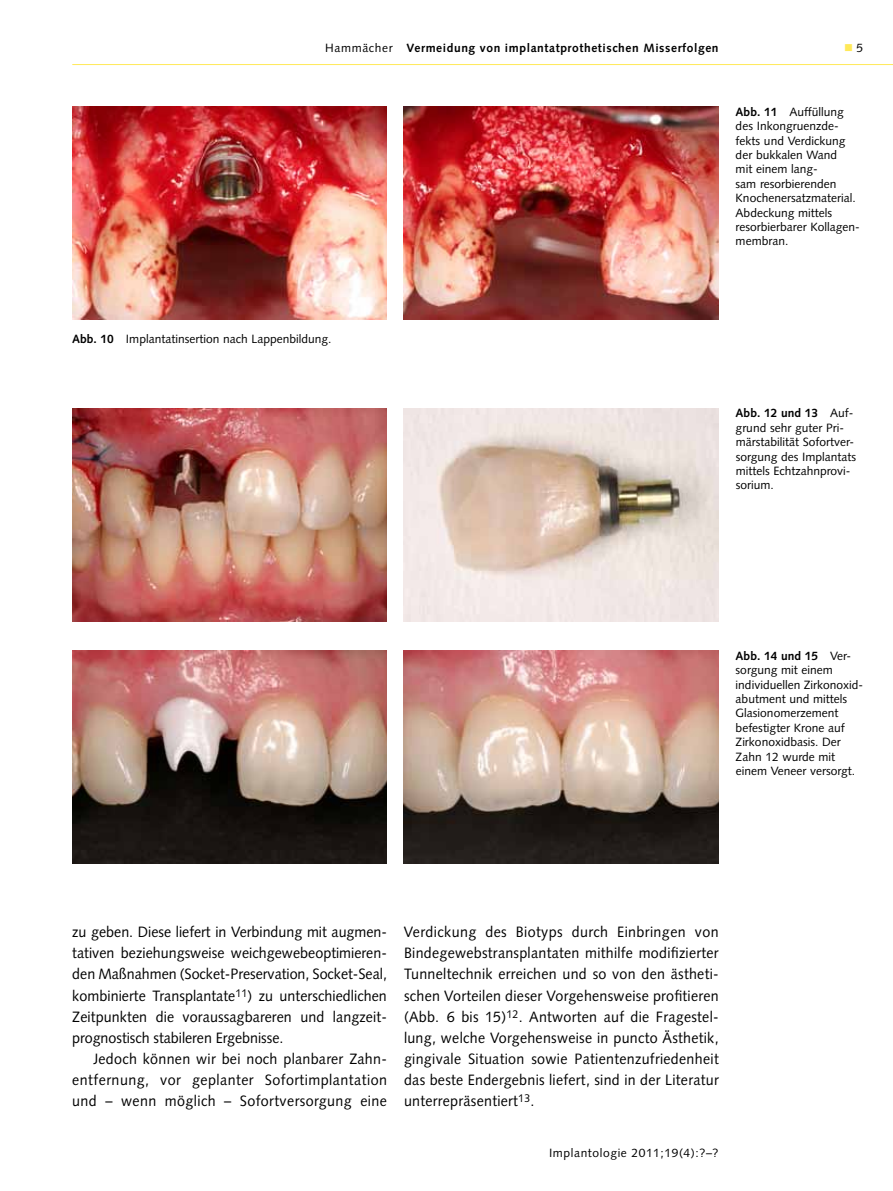
<style>
.page{position:relative;width:893px;height:1191px;background:#fff}
.page>*{position:absolute;margin:0;border:0;box-sizing:border-box;transform-origin:0 0}
.t1{font:15px/21px "Syntax LT Std";letter-spacing:.005em;color:#000;scale:.95 1}
.t2{font:15px/21px "Syntax LT Std";letter-spacing:.03em;color:#000;scale:.95 1}
.t3{font:12px/14.4px "Syntax LT Std";color:#000}
.t4{font:700 12px "Syntax LT Std";letter-spacing:.05em;color:#000}
.t5{font:12px "Syntax LT Std";letter-spacing:.05em;color:#000}
.s1{font-weight:400}
.s2{color:#ffe959}
.s3{font-weight:700}
</style>
<div class="page">
<hr style="left:72px;top:64px;width:821px;height:1px;background:#ffe959">
<img style="left:72px;top:107px;width:315px;height:212px">
<img style="left:404px;top:107px;width:315px;height:212px">
<img style="left:72px;top:408px;width:315px;height:213px">
<img style="left:404px;top:408px;width:315px;height:213px">
<img style="left:72px;top:651px;width:315px;height:212px">
<img style="left:404px;top:651px;width:315px;height:212px">
<p class="t4" style="left:325px;top:41px;width:395px"><span class="s1">Hammächer</span> Vermeidung von implantatprothetischen Misserfolgen</p>
<p class="t3" style="left:844px;top:40px;width:20px"><span class="s2">■</span> 5</p>
<p class="t3" style="left:72px;top:331px;width:261px"><span class="s3">Abb. 10</span> Implantatinsertion nach Lappenbildung.</p>
<p class="t3" style="left:736px;top:104px;width:126px"><span class="s3">Abb. 11</span> Auffüllung des Inkongruenzde&shy;fekts und Verdickung der bukkalen Wand<br>mit einem lang-<br>sam resorbierenden<br>Knochenersatzmaterial.<br>Abdeckung mittels resorbierbarer Kollagen&shy;membran.</p>
<p class="t3" style="left:736px;top:406px;width:122px"><span class="s3">Abb. 12 und 13</span> Auf&shy;grund sehr guter Pri&shy;märstabilität Sofortver&shy;sorgung des Implantats mittels Echtzahnprovi&shy;sorium.</p>
<p class="t3" style="left:736px;top:648px;width:127px"><span class="s3">Abb. 14 und 15</span> Ver&shy;sorgung mit einem individuellen Zirkonoxid&shy;abutment und mittels<br>Glasionomerzement befestigter Krone auf<br>Zirkonoxidbasis. Der<br>Zahn 12 wurde mit einem Veneer versorgt.</p>
<p class="t1" style="left:72px;top:921px;width:333px">zu geben. Diese liefert in Verbindung mit augmen&shy;tativen beziehungsweise weichgewebeoptimieren&shy;den Maßnahmen (Socket-Preservation, Socket-Seal, kombinierte Transplantate<sup>11</sup>) zu unterschiedlichen Zeitpunkten die voraussagbareren und langzeit&shy;prognostisch stabileren Ergebnisse.</p>
<p class="t2" style="left:72px;top:1047px;width:333px;text-indent:21px">Jedoch können wir bei noch planbarer Zahn&shy;entfernung, vor geplanter Sofortimplantation und – wenn möglich – Sofortversorgung eine</p>
<p class="t1" style="left:404px;top:921px;width:333px;text-align:justify">Verdickung des Biotyps durch Einbringen von Bindegewebstransplantaten mithilfe modifizierter Tunneltechnik erreichen und so von den ästheti&shy;schen Vorteilen dieser Vorgehensweise profitieren (Abb. 6 bis 15)<sup>12</sup>. Antworten auf die Fragestel&shy;lung, welche Vorgehensweise in puncto Ästhetik, gingivale Situation sowie Patientenzufriedenheit das beste Endergebnis liefert, sind in der Literatur unterrepräsentiert<sup>13</sup>.</p>
<p class="t5" style="left:549px;top:1146px;width:171px">Implantologie 2011;19(4):?–?</p>
</div>
